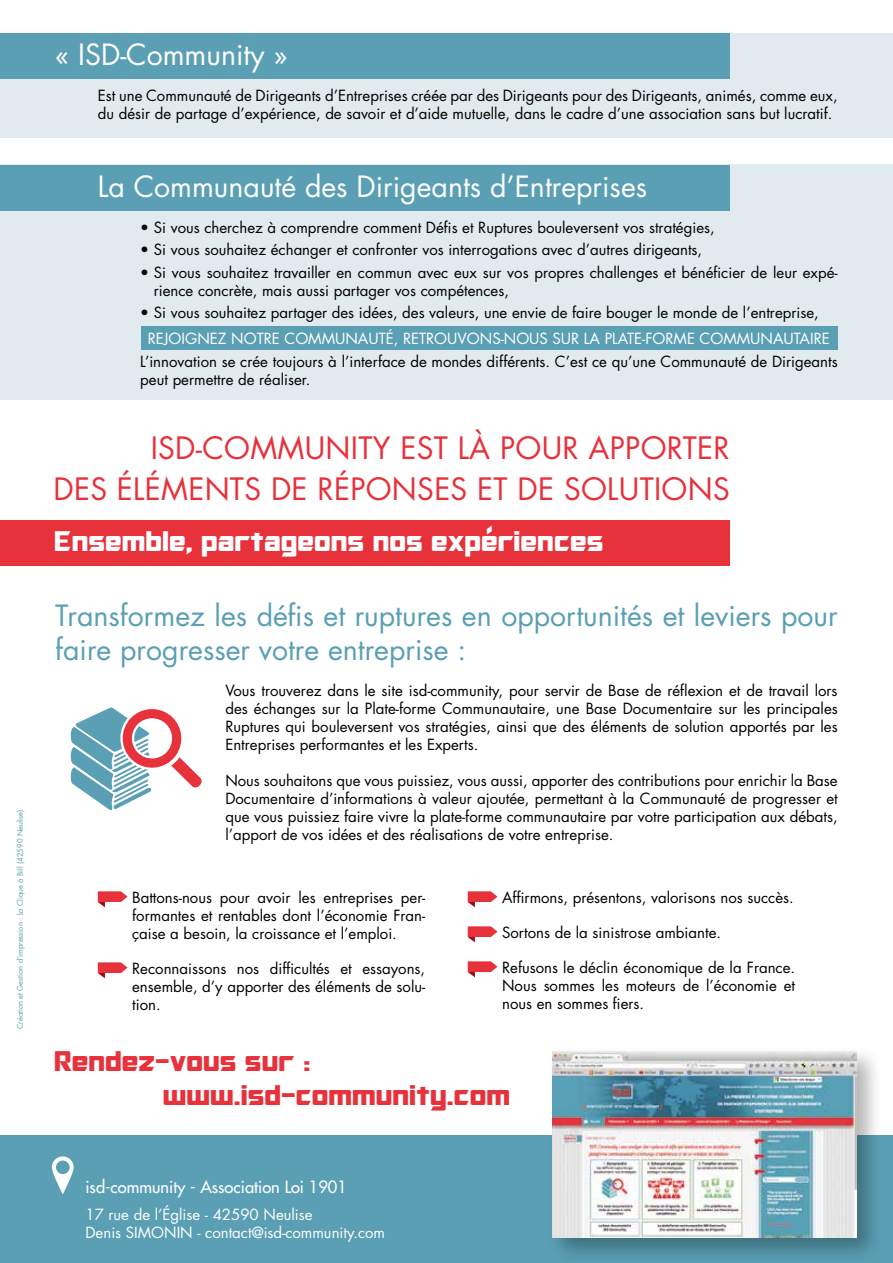
<style>
.page{position:relative;width:893px;height:1263px;background:#fff}
.page>*{position:absolute;margin:0;border:0;box-sizing:border-box;transform-origin:0 0}
.t1{font:30px/40.5px "Futura";letter-spacing:.01em;color:#e7313b;text-align:right}
.t2{font:28.5px/34.2px "Futura";color:#5a9fb4}
.t3{font:28.5px "Futura";color:#fff}
.t4{font:28.5px/34.2px "Optimus";color:#e7313b}
.t5{font:28.5px "Optimus";color:#fff}
.t6{font:16.5px "Futura";color:#fff}
.t7{font:15px/18px "Futura";color:#000;text-align:justify}
.t8{font:15px/18px "Futura";color:#fff}
.t9{font:7.5px "Futura";color:#5a9fb4}
</style>
<div class="page">
<div style="left:0;top:1135px;width:893px;height:128px;background:#5a9fb4"></div>
<div style="left:0;top:165px;width:893px;height:235px;background:#e1eaef"></div>
<div style="left:0;top:165px;width:730px;height:45px;background:#5a9fb4"></div>
<div style="left:0;top:33px;width:893px;height:104px;background:#e1eaef"></div>
<div style="left:0;top:520px;width:730px;height:46px;background:#e7313b"></div>
<div style="left:141px;top:326px;width:697px;height:24px;background:#5a9fb4"></div>
<div style="left:0;top:33px;width:730px;height:46px;background:#5a9fb4"></div>
<svg style="left:98px;top:891px;width:30px;height:16px"></svg>
<svg style="left:98px;top:962px;width:30px;height:16px"></svg>
<svg style="left:468px;top:891px;width:29px;height:16px"></svg>
<svg style="left:468px;top:926px;width:29px;height:16px"></svg>
<svg style="left:468px;top:961px;width:29px;height:16px"></svg>
<svg style="left:71px;top:707px;width:131px;height:103px"></svg>
<div style="left:547px;top:1046px;width:336px;height:217px;background:#000;opacity:.3"></div>
<img style="left:553px;top:1051px;width:304px;height:187px">
<svg style="left:52px;top:1156px;width:22px;height:38px"></svg>
<p class="t9" style="left:15px;top:1029px;width:221px;rotate:-90deg">Création et Gestion d’impression : La Clique à Bill (42590 Neulise)</p>
<h2 class="t3" style="left:55px;top:37px;width:234px">« ISD-Community »</h2>
<p class="t7" style="left:98px;top:87px;width:741px">Est une Communauté de Dirigeants d’Entreprises créée par des Dirigeants pour des Dirigeants, animés, comme eux, du désir de partage d’expérience, de savoir et d’aide mutuelle, dans le cadre d’une association sans but lucratif.</p>
<h2 class="t3" style="left:98px;top:168px;width:551px">La Communauté des Dirigeants d’Entreprises</h2>
<p class="t7" style="left:140px;top:219px;width:576px">• Si vous cherchez à comprendre comment Défis et Ruptures bouleversent vos stratégies,</p>
<p class="t7" style="left:140px;top:241px;width:563px">• Si vous souhaitez échanger et confronter vos interrogations avec d’autres dirigeants,</p>
<p class="t7" style="left:154px;top:263px;width:685px;text-indent:-14px">• Si vous souhaitez travailler en commun avec eux sur vos propres challenges et bénéficier de leur expé&shy;rience concrète, mais aussi partager vos compétences,</p>
<p class="t7" style="left:140px;top:304px;width:680px">• Si vous souhaitez partager des idées, des valeurs, une envie de faire bouger le monde de l’entreprise,</p>
<p class="t8" style="left:148px;top:330px;width:684px">REJOIGNEZ NOTRE COMMUNAUTÉ, RETROUVONS-NOUS SUR LA PLATE-FORME COMMUNAUTAIRE</p>
<p class="t7" style="left:140px;top:352px;width:699px">L’innovation se crée toujours à l’interface de mondes différents. C’est ce qu’une Communauté de Dirigeants peut permettre de réaliser.</p>
<h1 class="t1" style="left:53px;top:428px;width:678px">ISD-COMMUNITY EST LÀ POUR APPORTER<br>DES ÉLÉMENTS DE RÉPONSES ET DE SOLUTIONS</h1>
<h2 class="t5" style="left:55px;top:520px;width:551px">Ensemble, partageons nos expériences</h2>
<h2 class="t2" style="left:55px;top:598px;width:784px">Transformez les défis et ruptures en opportunités et leviers pour faire progresser votre entreprise :</h2>
<p class="t7" style="left:225px;top:681px;width:614px">Vous trouverez dans le site isd-community, pour servir de Base de réflexion et de travail lors des échanges sur la Plate-forme Communautaire, une Base Documentaire sur les principales Ruptures qui bouleversent vos stratégies, ainsi que des éléments de solution apportés par les Entreprises performantes et les Experts.</p>
<p class="t7" style="left:225px;top:771px;width:614px">Nous souhaitons que vous puissiez, vous aussi, apporter des contributions pour enrichir la Base Documentaire d’informations à valeur ajoutée, permettant à la Communauté de progresser et que vous puissiez faire vivre la plate-forme communautaire par votre participation aux débats, l’apport de vos idées et des réalisations de votre entreprise.</p>
<p class="t7" style="left:132px;top:889px;width:295px">Battons-nous pour avoir les entreprises per&shy;formantes et rentables dont l’économie Fran&shy;çaise a besoin, la croissance et l’emploi.</p>
<p class="t7" style="left:132px;top:960px;width:295px">Reconnaissons nos difficultés et essayons, ensemble, d’y apporter des éléments de solu&shy;tion.</p>
<p class="t7" style="left:502px;top:889px;width:293px">Affirmons, présentons, valorisons nos succès.</p>
<p class="t7" style="left:502px;top:924px;width:220px">Sortons de la sinistrose ambiante.</p>
<p class="t7" style="left:502px;top:959px;width:295px">Refusons le déclin économique de la France.<br>Nous sommes les moteurs de l’économie et nous en sommes fiers.</p>
<h2 class="t4" style="left:164px;top:1044px;width:349px;text-indent:-109px">Rendez-vous sur : www.isd-community.com</h2>
<p class="t6" style="left:85px;top:1177px;width:263px">isd-community - Association Loi 1901</p>
<p class="t8" style="left:85px;top:1205px;width:301px">17 rue de l’Église - 42590 Neulise<br>Denis SIMONIN - contact@isd-community.com</p>
</div>
